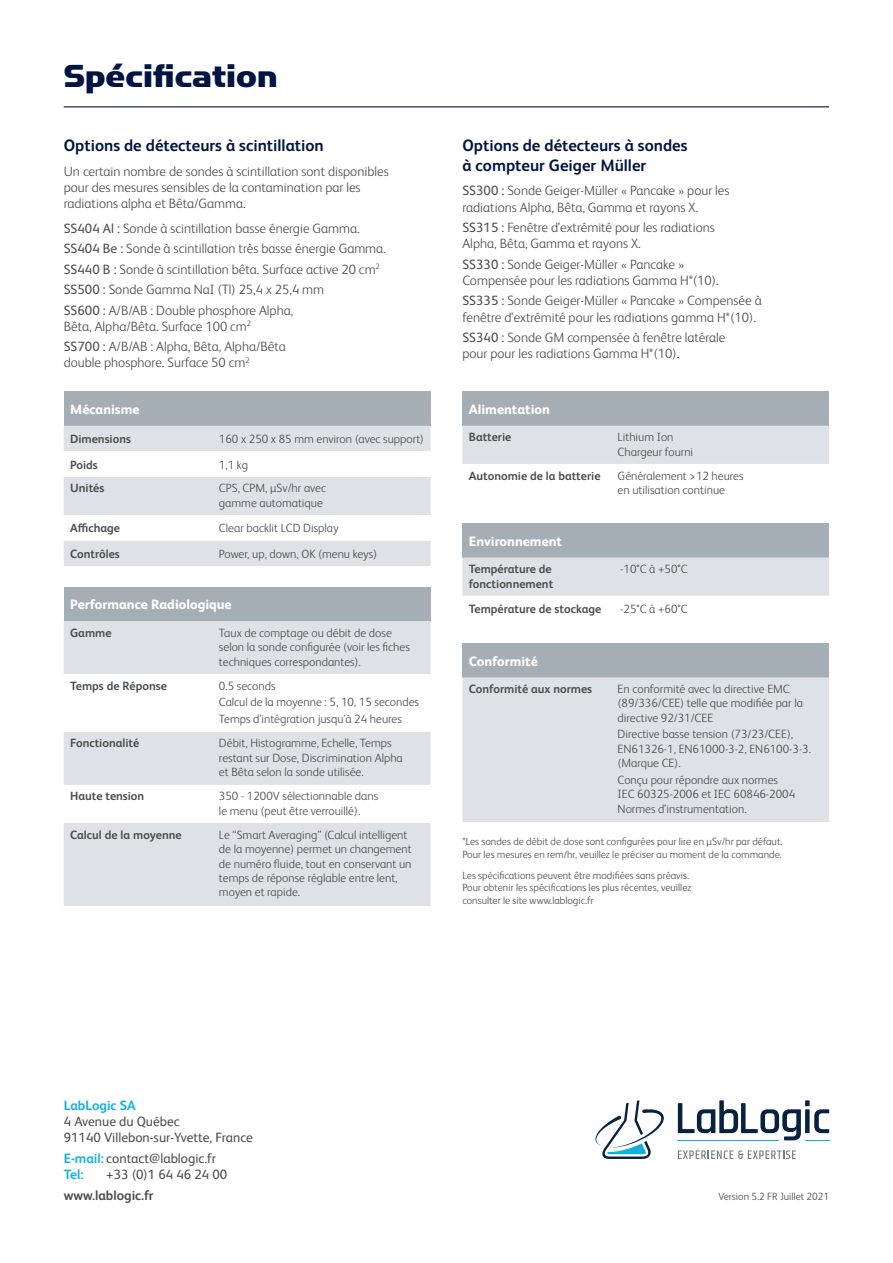
<style>
.page{position:relative;width:893px;height:1263px;background:#fff}
.page>*{position:absolute;margin:0;border:0;box-sizing:border-box;transform-origin:0 0}
.t1{font:36px "Simian Display Chimpanzee";color:#001443}
.Body_Text{font:700 16.5px/19.8px "FS Albert Pro";color:#001443}
.t2{font:300 13.5px/16.2px "FS Albert Pro";color:#4b4c4d}
.t3{font:13.5px/16.2px "FS Albert Pro";color:#4b4c4d}
.t4{font:800 13.5px "FS Albert Pro";color:#fff}
.t5{font:700 13.5px "FS Albert Pro";color:#4b4c4d}
.t6{font:300 12px/14.4px "FS Albert Pro";color:#4b4c4d}
.t7{font:700 12px/14.4px "FS Albert Pro";color:#4b4c4d}
.t8{font:300 10.5px/12.6px "FS Albert Pro";color:#4b4c4d}
.s1{font-weight:400}
.s2{font-weight:700;color:#0eb0df}
</style>
<div class="page">
<hr style="left:64px;top:106px;width:765px;height:1px;background:#001443">
<div style="left:64px;top:587px;width:367px;height:34px;background:#a6aeb5"></div>
<svg style="left:64px;top:621px;width:367px;height:285px;fill:#dee1e5"></svg>
<svg style="left:64px;top:674px;width:367px;height:58px"></svg>
<div style="left:462px;top:392px;width:367px;height:34px;background:#a6aeb5"></div>
<div style="left:462px;top:426px;width:367px;height:38px;background:#dee1e5"></div>
<div style="left:64px;top:392px;width:367px;height:34px;background:#a6aeb5"></div>
<div style="left:64px;top:426px;width:367px;height:140px;background:#dee1e5"></div>
<svg style="left:64px;top:451px;width:367px;height:90px"></svg>
<div style="left:462px;top:523px;width:367px;height:34px;background:#a6aeb5"></div>
<div style="left:462px;top:557px;width:367px;height:39px;background:#dee1e5"></div>
<div style="left:462px;top:643px;width:367px;height:34px;background:#a6aeb5"></div>
<div style="left:462px;top:677px;width:367px;height:145px;background:#dee1e5"></div>
<svg style="left:678px;top:1100px;width:151px;height:41px"></svg>
<svg style="left:595px;top:1100px;width:69px;height:59px"></svg>
<svg style="left:678px;top:1148px;width:118px;height:11px"></svg>
<p class="t1" style="left:64px;top:57px;width:215px">Spécification</p>
<p class="Body_Text" style="left:64px;top:135px;width:262px">Options de détecteurs à scintillation</p>
<p class="t2" style="left:64px;top:162px;width:326px">Un certain nombre de sondes à scintillation sont disponibles pour des mesures sensibles de la contamination par les radiations alpha et Bêta/Gamma.</p>
<p class="t2" style="left:64px;top:219px;width:298px"><span class="s1">SS404 Al :</span> Sonde à scintillation basse énergie Gamma.</p>
<p class="t2" style="left:64px;top:240px;width:324px"><span class="s1">SS404 Be :</span> Sonde à scintillation très basse énergie Gamma.</p>
<p class="t2" style="left:64px;top:260px;width:318px"><span class="s1">SS440 B :</span> Sonde à scintillation bêta. Surface active 20 cm<sup>2</sup></p>
<p class="t2" style="left:64px;top:280px;width:262px"><span class="s1">SS500 :</span> Sonde Gamma NaI (Tl) 25,4 x 25,4 mm</p>
<p class="t2" style="left:64px;top:301px;width:231px"><span class="s1">SS600 :</span> A/B/AB : Double phosphore Alpha,<br>Bêta, Alpha/Bêta. Surface 100 cm<sup>2</sup></p>
<p class="t2" style="left:64px;top:338px;width:224px"><span class="s1">SS700 :</span> A/B/AB : Alpha, Bêta, Alpha/Bêta double phosphore. Surface 50 cm<sup>2</sup></p>
<p class="t4" style="left:70px;top:399px;width:71px">Mécanisme</p>
<p class="t7" style="left:70px;top:431px;width:62px">Dimensions</p>
<p class="t6" style="left:219px;top:431px;width:207px">160 x 250 x 85 mm environ (avec support)</p>
<p class="t7" style="left:70px;top:457px;width:29px">Poids</p>
<p class="t6" style="left:219px;top:457px;width:31px">1,1 kg</p>
<p class="t7" style="left:70px;top:480px;width:36px">Unités</p>
<p class="t6" style="left:219px;top:480px;width:109px">CPS, CPM, µSv/hr avec gamme automatique</p>
<p class="t7" style="left:70px;top:520px;width:51px">Affichage</p>
<p class="t6" style="left:219px;top:520px;width:121px">Clear backlit LCD Display</p>
<p class="t7" style="left:70px;top:546px;width:51px">Contrôles</p>
<p class="t6" style="left:219px;top:546px;width:160px">Power, up, down, OK (menu keys)</p>
<p class="t4" style="left:70px;top:594px;width:163px">Performance Radiologique</p>
<p class="t7" style="left:70px;top:625px;width:43px">Gamme</p>
<p class="t6" style="left:219px;top:625px;width:192px">Taux de comptage ou débit de dose selon la sonde configurée (voir les fiches techniques correspondantes).</p>
<p class="t7" style="left:70px;top:678px;width:98px">Temps de Réponse</p>
<p class="t6" style="left:219px;top:678px;width:58px">0.5 seconds</p>
<p class="t6" style="left:219px;top:694px;width:202px">Calcul de la moyenne : 5, 10, 15 secondes</p>
<p class="t6" style="left:219px;top:711px;width:184px">Temps d’intégration jusqu’à 24 heures</p>
<p class="t7" style="left:70px;top:735px;width:71px">Fonctionalité</p>
<p class="t6" style="left:219px;top:735px;width:185px">Débit, Histogramme, Echelle, Temps restant sur Dose, Discrimination Alpha et Bêta selon la sonde utilisée.</p>
<p class="t7" style="left:70px;top:788px;width:76px">Haute tension</p>
<p class="t6" style="left:219px;top:788px;width:161px">350 - 1200V sélectionnable dans le menu (peut être verrouillé).</p>
<p class="t7" style="left:70px;top:827px;width:113px">Calcul de la moyenne</p>
<p class="t6" style="left:219px;top:827px;width:194px">Le “Smart Averaging” (Calcul intelligent de la moyenne) permet un changement de numéro fluide, tout en conservant un temps de réponse réglable entre lent, moyen et rapide.</p>
<p class="Body_Text" style="left:462px;top:135px;width:227px">Options de détecteurs à sondes à compteur Geiger Müller</p>
<p class="t2" style="left:462px;top:182px;width:269px"><span class="s1">SS300 :</span> Sonde Geiger-Müller « Pancake » pour les radiations Alpha, Bêta, Gamma et rayons X.</p>
<p class="t2" style="left:462px;top:218px;width:254px"><span class="s1">SS315 :</span> Fenêtre d’extrémité pour les radiations<br>Alpha, Bêta, Gamma et rayons X.</p>
<p class="t2" style="left:462px;top:255px;width:258px"><span class="s1">SS330 :</span> Sonde Geiger-Müller « Pancake »<br>Compensée pour les radiations Gamma H*(10).</p>
<p class="t2" style="left:462px;top:292px;width:301px"><span class="s1">SS335 :</span> Sonde Geiger-Müller « Pancake » Compensée à fenêtre d’extrémité pour les radiations gamma H*(10).</p>
<p class="t2" style="left:462px;top:328px;width:265px"><span class="s1">SS340 :</span> Sonde GM compensée à fenêtre latérale pour pour les radiations Gamma H*(10).</p>
<p class="t4" style="left:469px;top:399px;width:83px">Alimentation</p>
<p class="t7" style="left:469px;top:429px;width:44px">Batterie</p>
<p class="t6" style="left:618px;top:429px;width:77px">Lithium Ion<br>Chargeur fourni</p>
<p class="t7" style="left:469px;top:468px;width:133px">Autonomie de la batterie</p>
<p class="t6" style="left:618px;top:467px;width:127px">Généralement &gt;12 heures en utilisation continue</p>
<p class="t4" style="left:469px;top:530px;width:95px">Environnement</p>
<p class="t7" style="left:469px;top:561px;width:86px">Température de fonctionnement</p>
<p class="t6" style="left:620px;top:561px;width:69px">-10°C à +50°C</p>
<p class="t7" style="left:469px;top:601px;width:134px">Température de stockage</p>
<p class="t6" style="left:620px;top:601px;width:69px">-25°C à +60°C</p>
<p class="t4" style="left:469px;top:650px;width:71px">Conformité</p>
<p class="t7" style="left:469px;top:681px;width:125px">Conformité aux normes</p>
<p class="t6" style="left:618px;top:681px;width:187px">En conformité avec la directive EMC (89/336/CEE) telle que modifiée par la directive 92/31/CEE</p>
<p class="t6" style="left:618px;top:726px;width:195px">Directive basse tension (73/23/CEE),<br>EN61326-1, EN61000-3-2, EN6100-3-3. (Marque CE).</p>
<p class="t6" style="left:618px;top:772px;width:179px">Conçu pour répondre aux normes<br>IEC 60325-2006 et IEC 60846-2004<br>Normes d’instrumentation.</p>
<p class="t8" style="left:462px;top:835px;width:322px">*Les sondes de débit de dose sont configurées pour lire en μSv/hr par défaut.<br>Pour les mesures en rem/hr, veuillez le préciser au moment de la commande.</p>
<p class="t8" style="left:462px;top:868px;width:231px">Les spécifications peuvent être modifiées sans préavis.<br>Pour obtenir les spécifications les plus récentes, veuillez consulter le site www.lablogic.fr</p>
<p class="t3" style="left:64px;top:1096px;width:191px"><span class="s2">LabLogic SA<br></span>4 Avenue du Québec<br>91140 Villebon-sur-Yvette, France</p>
<p class="t3" style="left:64px;top:1149px;width:154px"><span class="s2">E-mail:</span> contact@lablogic.fr<br><span class="s2">Tel:</span></p>
<p class="t3" style="left:106px;top:1165px;width:122px">+33 (0)1 64 46 24 00</p>
<p class="t5" style="left:64px;top:1185px;width:91px">www.lablogic.fr</p>
<p class="t8" style="left:718px;top:1189px;width:112px">Version 5.2 FR Juillet 2021</p>
</div>
